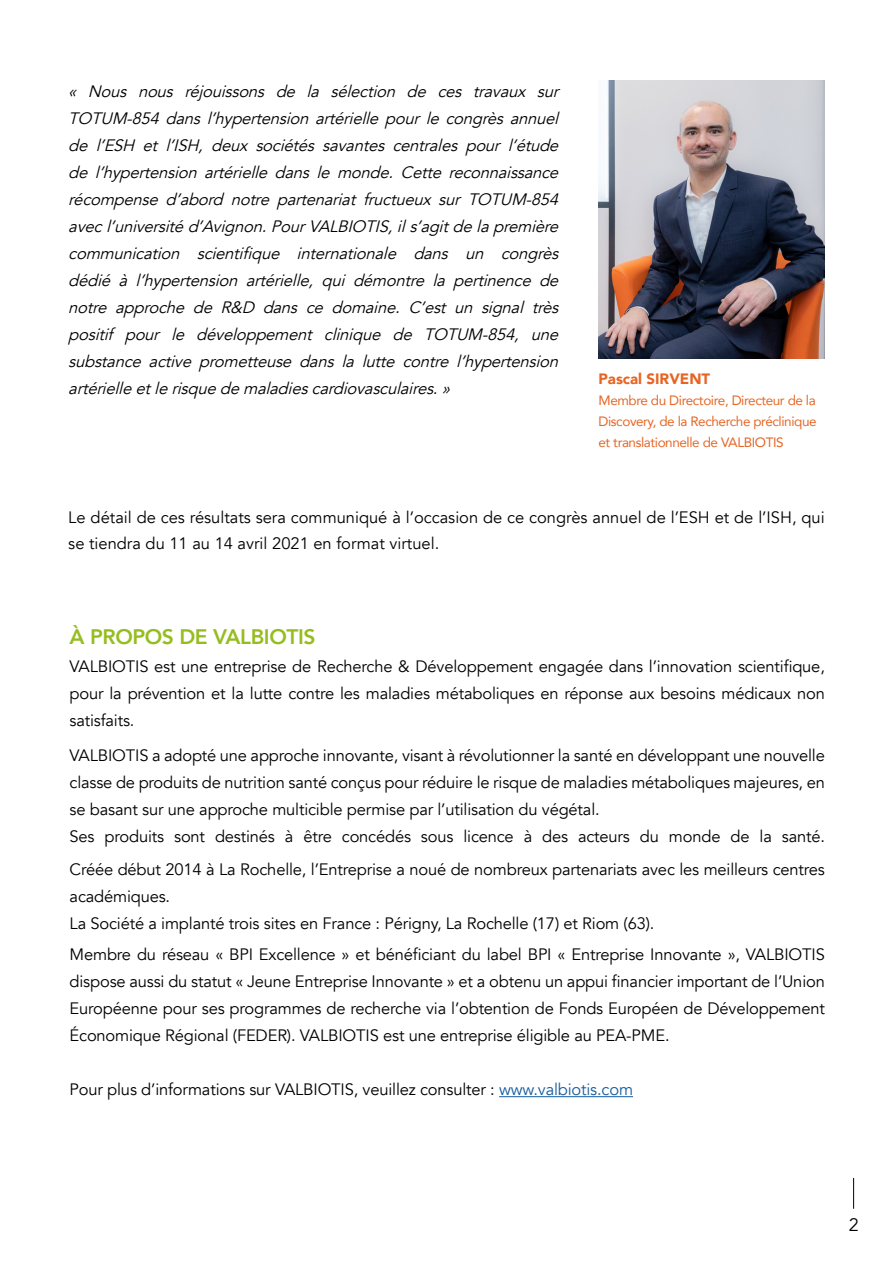
<style>
.page{position:relative;width:893px;height:1263px;background:#fff}
.page>*{position:absolute;margin:0;border:0;box-sizing:border-box;transform-origin:0 0}
.t1{font:800 21px "Avenir";letter-spacing:-.02em;color:#96bd1f}
.t2{font:18px "Avenir";color:#000}
.t3{font:16.5px/27px "Avenir";letter-spacing:-.01em;color:#000;text-align:justify}
.t4{font:italic 16.5px/27px "Avenir";color:#000;text-align:justify}
.t5{font:900 15px "Avenir";color:#e66524}
.t6{font:13.5px/21px "Avenir";letter-spacing:-.03em;color:#e66524;text-align:justify}
.s1{color:#175d9e}
</style>
<div class="page">
<hr style="left:853px;top:1178px;width:1px;height:31px;background:#000">
<img style="left:598px;top:81px;width:227px;height:277px">
<hr style="left:499px;top:1096px;width:134px;height:1px;background:#175d9e">
<p class="t4" style="left:68px;top:78px;width:496px">« Nous nous réjouissons de la sélection de ces travaux sur TOTUM-854 dans l’hypertension artérielle pour le congrès annuel de l’ESH et l’ISH, deux sociétés savantes centrales pour l’étude de l’hypertension artérielle dans le monde. Cette reconnaissance récompense d’abord notre partenariat fructueux sur TOTUM-854 avecl’universitéd’Avignon.PourVALBIOTIS,ils’agitdelapremière communication scientifique internationale dans un congrès dédié à l’hypertension artérielle, qui démontre la pertinence de notre approche de R&amp;D dans ce domaine. C’est un signal très positif pour le développement clinique de TOTUM-854, une substance active prometteuse dans la lutte contre l’hypertension artérielleetlerisquedemaladiescardiovasculaires.»</p>
<p class="t5" style="left:598px;top:366px;width:113px">Pascal SIRVENT</p>
<p class="t6" style="left:598px;top:389px;width:220px">Membre du Directoire, Directeur de la Discovery, de la Recherche préclinique et translationnelle de VALBIOTIS</p>
<p class="t3" style="left:68px;top:505px;width:758px;line-height:25.5px">Le détail de ces résultats sera communiqué à l’occasion de ce congrès annuel de l’ESH et de l’ISH, qui se tiendra du 11 au 14 avril 2021 en format virtuel.</p>
<p class="t1" style="left:70px;top:620px;width:247px">À PROPOS DE VALBIOTIS</p>
<p class="t3" style="left:70px;top:653px;width:757px">VALBIOTIS est une entreprise de Recherche &amp; Développement engagée dans l’innovation scientifique, pour la prévention et la lutte contre les maladies métaboliques en réponse aux besoins médicaux non satisfaits.</p>
<p class="t3" style="left:70px;top:742px;width:757px">VALBIOTIS a adopté une approche innovante, visant à révolutionner la santé en développant une nouvelle classe de produits de nutrition santé conçus pour réduire le risque de maladies métaboliques majeures, en se basant sur une approche multicible permise par l’utilisation du végétal.</p>
<p class="t3" style="left:70px;top:820px;width:757px;line-height:33px">Ses produits sont destinés à être concédés sous licence à des acteurs du monde de la santé.<br>Créée début 2014 à La Rochelle, l’Entreprise a noué de nombreux partenariats avec les meilleurs centres</p>
<p class="t3" style="left:70px;top:883px;width:102px">académiques.</p>
<p class="t3" style="left:70px;top:910px;width:586px">La Société a implanté trois sites en France : Périgny, La Rochelle (17) et Riom (63).</p>
<p class="t3" style="left:70px;top:941px;width:757px">Membre du réseau « BPI Excellence » et bénéficiant du label BPI « Entreprise Innovante », VALBIOTIS dispose aussi du statut « Jeune Entreprise Innovante » et a obtenu un appui financier important de l’Union Européenne pour ses programmes de recherche via l’obtention de Fonds Européen de Développement Économique Régional (FEDER). VALBIOTIS est une entreprise éligible au PEA-PME.</p>
<p class="t3" style="left:70px;top:1076px;width:565px">Pour plus d’informations sur VALBIOTIS, veuillez consulter : <span class="s1">www.valbiotis.com</span></p>
<p class="t2" style="left:849px;top:1214px;width:12px">2</p>
</div>
